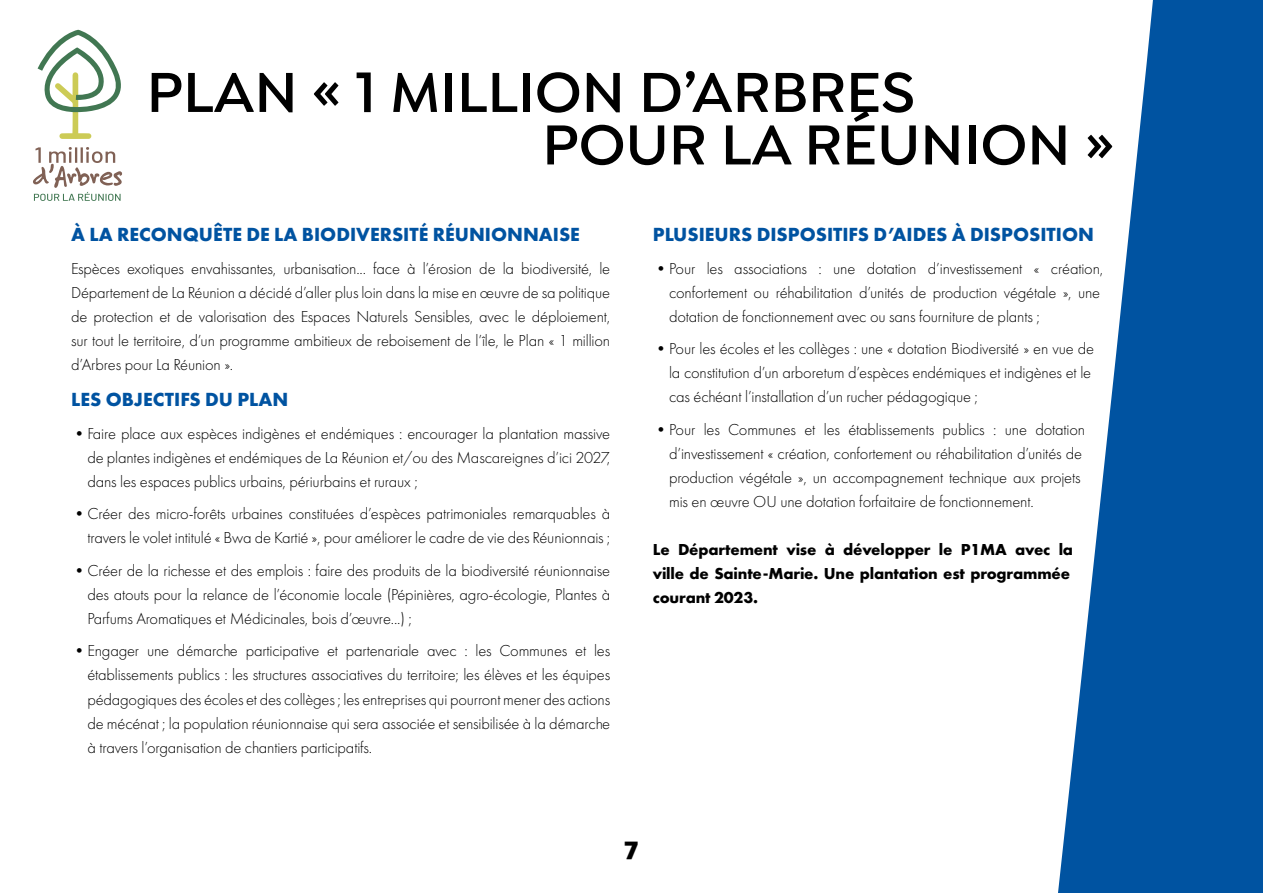
<style>
.page{position:relative;width:1263px;height:893px;background:#fff}
.page>*{position:absolute;margin:0;border:0;box-sizing:border-box;transform-origin:0 0}
.t1{font:600 60px/52.5px "Isidora Sans";color:#000}
.t2{font:900 25.8px "Isidora Sans";color:#000}
.t3{font:700 19.65px "Futura PT";color:#0053a1}
.t4{font:300 16.5px/24px "Futura PT";letter-spacing:-.01em;color:#000;text-align:justify}
.t5{font:700 16.5px/24px "Futura PT";letter-spacing:-.01em;color:#000}
</style>
<div class="page">
<svg style="left:1058px;top:0;width:205px;height:893px;fill:#0053a1"></svg>
<svg style="left:33px;top:147px;width:89px;height:54px"></svg>
<svg style="left:38px;top:30px;width:83px;height:109px"></svg>
<h1 class="t1" style="left:542px;top:66px;width:573px;text-indent:-396px">PLAN « 1 MILLION D’ARBRES<br>POUR LA RÉUNION »</h1>
<p class="t3" style="left:71px;top:222px;width:510px">À LA RECONQUÊTE DE LA BIODIVERSITÉ RÉUNIONNAISE</p>
<p class="t4" style="left:71px;top:256px;width:541px">Espèces exotiques envahissantes, urbanisation... face à l’érosion de la biodiversité, le Département de La Réunion a décidé d’aller plus loin dans la mise en œuvre de sa politique de protection et de valorisation des Espaces Naturels Sensibles, avec le déploiement, sur tout le territoire, d’un programme ambitieux de reboisement de l’île, le Plan « 1 million d’Arbres pour La Réunion ».</p>
<p class="t3" style="left:71px;top:387px;width:219px">LES OBJECTIFS DU PLAN</p>
<p class="t4" style="left:87px;top:422px;width:524px;text-indent:-16px">•Faire place aux espèces indigènes et endémiques : encourager la plantation massive de plantes indigènes et endémiques de La Réunion et/ou des Mascareignes d’ici 2027, dans les espaces publics urbains, périurbains et ruraux ;</p>
<p class="t4" style="left:71px;top:502px;width:541px;text-align:right">•Créer des micro-forêts urbaines constituées d’espèces patrimoniales remarquables à travers le volet intitulé « Bwa de Kartié », pour améliorer le cadre de vie des Réunionnais ;</p>
<p class="t4" style="left:87px;top:559px;width:524px;text-indent:-16px">•Créer de la richesse et des emplois : faire des produits de la biodiversité réunionnaise des atouts pour la relance de l’économie locale (Pépinières, agro-écologie, Plantes à Parfums Aromatiques et Médicinales, bois d’œuvre...) ;</p>
<p class="t4" style="left:87px;top:639px;width:524px;text-indent:-16px">•Engager une démarche participative et partenariale avec : les Communes et les établissements publics : les structures associatives du territoire; les élèves et les équipes pédagogiques des écoles et des collèges ; les entreprises qui pourront mener des actions de mécénat ; la population réunionnaise qui sera associée et sensibilisée à la démarche à travers l’organisation de chantiers participatifs.</p>
<p class="t3" style="left:653px;top:222px;width:443px">PLUSIEURS DISPOSITIFS D’AIDES À DISPOSITION</p>
<p class="t4" style="left:669px;top:256px;width:435px;text-align:left;text-indent:-16px">•Pour les associations : une dotation d’investissement « création, confortement ou réhabilitation d’unités de production végétale », une dotation de fonctionnement avec ou sans fourniture de plants ;</p>
<p class="t4" style="left:669px;top:337px;width:426px;text-align:left;text-indent:-16px">•Pour les écoles et les collèges : une « dotation Biodiversité » en vue de la constitution d’un arboretum d’espèces endémiques et indigènes et le cas échéant l’installation d’un rucher pédagogique ;</p>
<p class="t4" style="left:669px;top:417px;width:417px;text-align:left;text-indent:-16px">•Pour les Communes et les établissements publics : une dotation d’investissement « création, confortement ou réhabilitation d’unités de production végétale », un accompagnement technique aux projets mis en œuvre OU une dotation forfaitaire de fonctionnement.</p>
<p class="t5" style="left:653px;top:537px;width:422px">Le Département vise à développer le P1MA avec la ville de Sainte-Marie. Une plantation est programmée courant 2023.</p>
<h2 class="t2" style="left:625px;top:834px;width:15px">7</h2>
</div>
